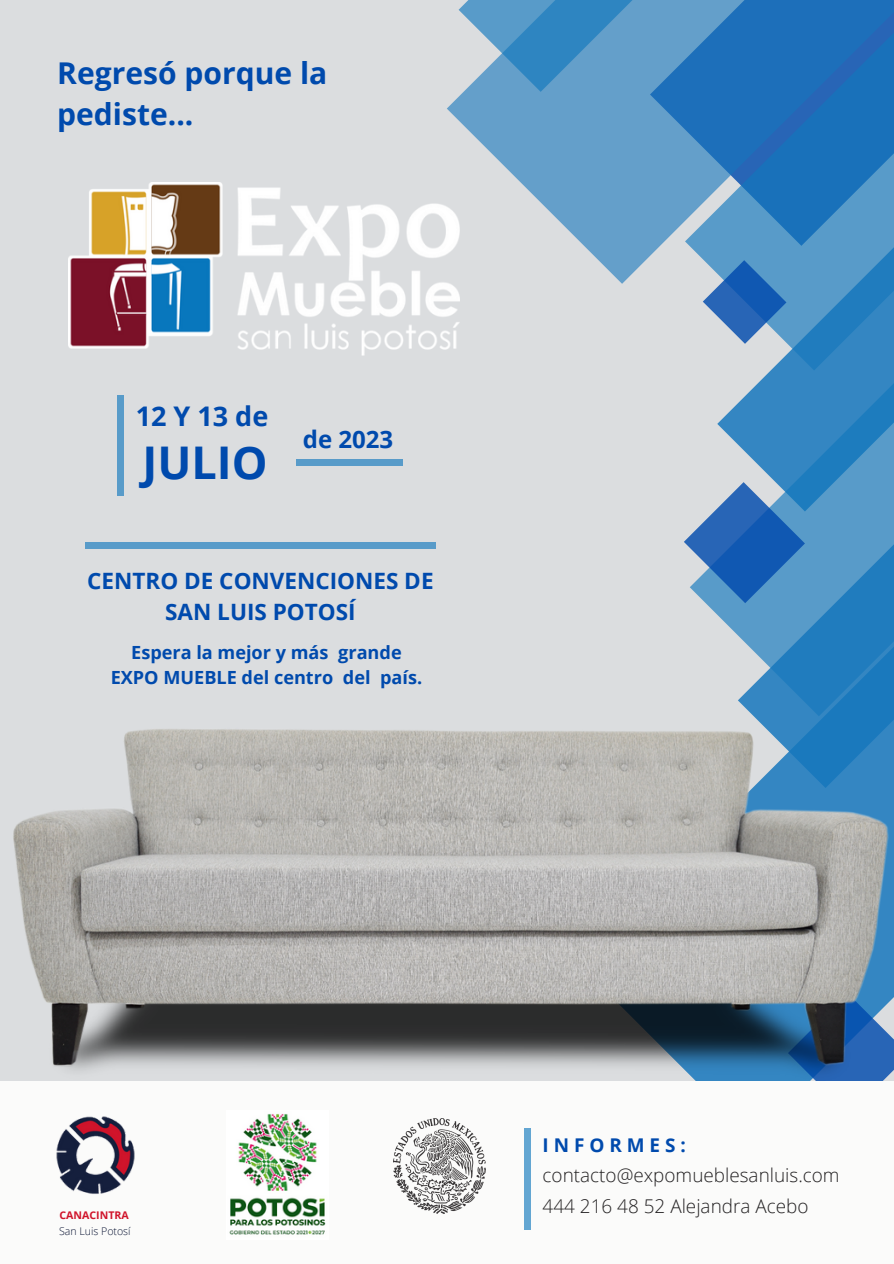
<style>
.page{position:relative;width:894px;height:1264px;background:#fff}
.page>*{position:absolute;margin:0;border:0;box-sizing:border-box;transform-origin:0 0}
.t1{font:700 45px "Open Sans";color:#004aad}
.t2{font:700 30px/41.7px "Open Sans";color:#004aad}
.t3{font:700 27px "Open Sans";color:#004aad}
.t4{font:700 24px "Open Sans";color:#004aad}
.t5{font:700 22.5px "Open Sans";color:#004aad}
.t6{font:300 18.9px "Open Sans";color:#242223}
.t7{font:700 18.9px "Open Sans";letter-spacing:.26em;color:#004aad}
.t8{font:700 18.15px "Open Sans";color:#004aad}
.t9{font:300 10.65px "Open Sans";color:#0c1635}
.t10{font:700 10.65px "Open Sans";color:#d0142b}
</style>
<div class="page">
<div style="left:0;top:0;width:893px;height:1263px;background:#dbdddf"></div>
<svg style="left:447px;top:0;width:446px;height:284px"></svg>
<svg style="left:702px;top:260px;width:15px;height:48px"></svg>
<svg style="left:717px;top:235px;width:176px;height:73px;background:#468cc4"></svg>
<svg style="left:709px;top:308px;width:184px;height:174px;fill:#3486c2"></svg>
<svg style="left:684px;top:482px;width:209px;height:173px"></svg>
<div style="left:0;top:1102px;width:893px;height:161px;background:#fbfbfa"></div>
<svg style="left:458px;top:0;width:260px;height:92px;background:#5a9ac8"></svg>
<img style="left:68px;top:182px;width:391px;height:174px">
<img style="left:0;top:655px;width:893px;height:447px">
<svg style="left:117px;top:395px;width:6px;height:100px"></svg>
<svg style="left:296px;top:459px;width:106px;height:6px"></svg>
<div style="left:85px;top:542px;width:350px;height:6px;background:#589bc9"></div>
<svg style="left:525px;top:1128px;width:5px;height:101px"></svg>
<img style="left:54px;top:1114px;width:82px;height:82px">
<img style="left:226px;top:1110px;width:102px;height:129px">
<img style="left:394px;top:1118px;width:91px;height:94px">
<p class="t2" style="left:57px;top:51px;width:271px">Regresó porque la pediste...</p>
<p class="t3" style="left:136px;top:397px;width:134px">12 Y 13 de</p>
<p class="t1" style="left:142px;top:431px;width:127px">JULIO</p>
<p class="t4" style="left:303px;top:422px;width:92px">de 2023</p>
<p class="t5" style="left:87px;top:564px;width:348px">CENTRO DE CONVENCIONES DE</p>
<p class="t5" style="left:165px;top:596px;width:192px">SAN LUIS POTOSÍ</p>
<p class="t8" style="left:131px;top:639px;width:272px">Espera la mejor y más grande</p>
<p class="t8" style="left:111px;top:664px;width:313px">EXPO MUEBLE del centro del país.</p>
<p class="t10" style="left:59px;top:1207px;width:71px">CANACINTRA</p>
<p class="t9" style="left:59px;top:1223px;width:73px">San Luis Potosí</p>
<p class="t7" style="left:542px;top:1131px;width:145px">INFORMES:</p>
<p class="t6" style="left:542px;top:1162px;width:298px">contacto@expomueblesanluis.com</p>
<p class="t6" style="left:542px;top:1192px;width:267px">444 216 48 52 Alejandra Acebo</p>
</div>
